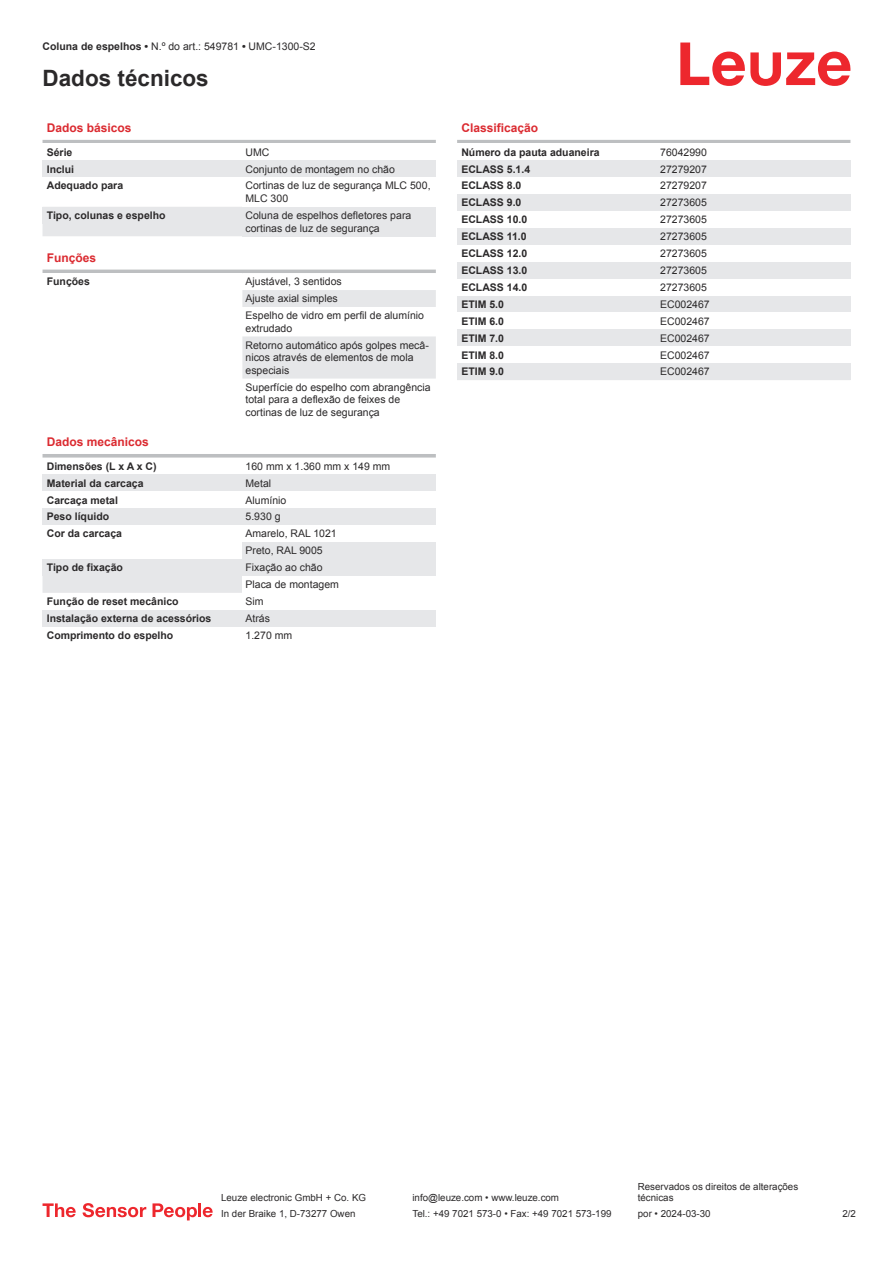
<style>
.page{position:relative;width:893px;height:1263px;background:#fff}
.page>*{position:absolute;margin:0;border:0;box-sizing:border-box;transform-origin:0 0}
.t1{font:700 22.5px "Arial";color:#2b292a}
.t2{font:700 12px "Arial";color:#db2a30}
.t3{font:10.5px/12.6px "Arial";color:#2b292a}
.t4{font:700 10.5px "Arial";color:#2b292a}
.t5{font:9.75px/11.7px "Arial";color:#2b292a}
.s1{font-weight:700}
</style>
<div class="page">
<svg style="left:680px;top:43px;width:170px;height:43px"></svg>
<svg style="left:43px;top:224px;width:393px;height:369px"></svg>
<hr style="left:43px;top:140px;width:393px;height:3px;background:#bdbfc1">
<div style="left:43px;top:160px;width:199px;height:17px;background:#e6e7e9"></div>
<div style="left:242px;top:160px;width:194px;height:17px;background:#e6e7e9"></div>
<div style="left:43px;top:207px;width:199px;height:17px;background:#e6e7e9"></div>
<div style="left:242px;top:207px;width:194px;height:29px;background:#e6e7e9"></div>
<div style="left:43px;top:253px;width:393px;height:18px;background:#fff"></div>
<hr style="left:43px;top:270px;width:393px;height:3px;background:#bdbfc1">
<div style="left:43px;top:273px;width:199px;height:17px;background:#fff"></div>
<svg style="left:242px;top:273px;width:194px;height:148px"></svg>
<div style="left:43px;top:438px;width:393px;height:18px;background:#fff"></div>
<svg style="left:43px;top:454px;width:393px;height:4px;background:#c4c5c7"></svg>
<div style="left:43px;top:458px;width:199px;height:16px;background:#fff"></div>
<div style="left:242px;top:458px;width:194px;height:16px;background:#fff"></div>
<div style="left:43px;top:474px;width:199px;height:17px;background:#e6e7e9"></div>
<div style="left:242px;top:474px;width:194px;height:17px;background:#e6e7e9"></div>
<div style="left:43px;top:491px;width:199px;height:17px;background:#fff"></div>
<div style="left:242px;top:491px;width:194px;height:17px;background:#fff"></div>
<div style="left:43px;top:508px;width:199px;height:17px;background:#e6e7e9"></div>
<div style="left:242px;top:508px;width:194px;height:17px;background:#e6e7e9"></div>
<div style="left:43px;top:525px;width:199px;height:17px;background:#fff"></div>
<div style="left:242px;top:525px;width:194px;height:17px;background:#fff"></div>
<div style="left:242px;top:542px;width:194px;height:17px;background:#e6e7e9"></div>
<div style="left:43px;top:559px;width:199px;height:17px;background:#e6e7e9"></div>
<div style="left:242px;top:559px;width:194px;height:17px;background:#e6e7e9"></div>
<div style="left:242px;top:576px;width:194px;height:17px;background:#fff"></div>
<div style="left:43px;top:610px;width:199px;height:17px;background:#e6e7e9"></div>
<div style="left:242px;top:610px;width:194px;height:17px;background:#e6e7e9"></div>
<hr style="left:457px;top:140px;width:393px;height:3px;background:#bdbfc1">
<div style="left:457px;top:160px;width:200px;height:17px;background:#e6e7e9"></div>
<div style="left:657px;top:160px;width:193px;height:17px;background:#e6e7e9"></div>
<div style="left:457px;top:194px;width:200px;height:17px;background:#e6e7e9"></div>
<div style="left:657px;top:194px;width:193px;height:17px;background:#e6e7e9"></div>
<div style="left:457px;top:228px;width:200px;height:17px;background:#e6e7e9"></div>
<div style="left:657px;top:228px;width:193px;height:17px;background:#e6e7e9"></div>
<div style="left:457px;top:262px;width:200px;height:17px;background:#e6e7e9"></div>
<div style="left:657px;top:262px;width:193px;height:17px;background:#e6e7e9"></div>
<div style="left:457px;top:296px;width:200px;height:16px;background:#e6e7e9"></div>
<div style="left:657px;top:296px;width:193px;height:16px;background:#e6e7e9"></div>
<div style="left:457px;top:329px;width:200px;height:17px;background:#e6e7e9"></div>
<div style="left:657px;top:329px;width:193px;height:17px;background:#e6e7e9"></div>
<div style="left:457px;top:363px;width:200px;height:17px;background:#e6e7e9"></div>
<div style="left:657px;top:363px;width:193px;height:17px;background:#e6e7e9"></div>
<svg style="left:43px;top:1203px;width:33px;height:14px"></svg>
<svg style="left:83px;top:1203px;width:63px;height:14px"></svg>
<svg style="left:153px;top:1203px;width:44px;height:17px"></svg>
<hr style="left:198px;top:1203px;width:3px;height:14px;background:#ed272d">
<svg style="left:203px;top:1207px;width:10px;height:10px"></svg>
<p class="t3" style="left:43px;top:41px;width:275px"><span class="s1">Coluna de espelhos •</span> N.º do art.: 549781 <span class="s1">•</span> UMC-1300-S2</p>
<h1 class="t1" style="left:43px;top:70px;width:168px">Dados técnicos</h1>
<p class="t2" style="left:47px;top:123px;width:86px">Dados básicos</p>
<p class="t4" style="left:47px;top:148px;width:27px">Série</p>
<p class="t3" style="left:246px;top:147px;width:25px">UMC</p>
<p class="t4" style="left:47px;top:165px;width:29px">Inclui</p>
<p class="t3" style="left:246px;top:164px;width:151px">Conjunto de montagem no chão</p>
<p class="t4" style="left:47px;top:182px;width:78px">Adequado para</p>
<p class="t3" style="left:246px;top:180px;width:186px">Cortinas de luz de segurança MLC 500,<br>MLC 300</p>
<p class="t4" style="left:47px;top:211px;width:120px">Tipo, colunas e espelho</p>
<p class="t3" style="left:246px;top:210px;width:167px">Coluna de espelhos defletores para cortinas de luz de segurança</p>
<p class="t2" style="left:47px;top:253px;width:51px">Funções</p>
<p class="t4" style="left:47px;top:278px;width:45px">Funções</p>
<p class="t3" style="left:246px;top:274px;width:180px;line-height:17px">Ajustável, 3 sentidos<br>Ajuste axial simples<br>Espelho de vidro em perfil de alumínio</p>
<p class="t3" style="left:246px;top:321px;width:185px;line-height:17px">extrudado<br>Retorno automático após golpes mecâ-</p>
<p class="t3" style="left:246px;top:352px;width:170px">nicos através de elementos de mola especiais</p>
<p class="t3" style="left:246px;top:382px;width:187px">Superfície do espelho com abrangência total para a deflexão de feixes de cortinas de luz de segurança</p>
<p class="t2" style="left:47px;top:438px;width:104px">Dados mecânicos</p>
<p class="t4" style="left:47px;top:462px;width:111px">Dimensões (L x A x C)</p>
<p class="t3" style="left:246px;top:461px;width:146px">160 mm x 1.360 mm x 149 mm</p>
<p class="t4" style="left:47px;top:479px;width:98px">Material da carcaça</p>
<p class="t3" style="left:246px;top:478px;width:27px">Metal</p>
<p class="t4" style="left:47px;top:496px;width:73px">Carcaça metal</p>
<p class="t3" style="left:246px;top:494px;width:42px">Alumínio</p>
<p class="t4" style="left:47px;top:513px;width:64px">Peso líquido</p>
<p class="t3" style="left:246px;top:511px;width:37px">5.930 g</p>
<p class="t4" style="left:47px;top:530px;width:77px">Cor da carcaça</p>
<p class="t3" style="left:246px;top:526px;width:93px;line-height:17px">Amarelo, RAL 1021<br>Preto, RAL 9005</p>
<p class="t4" style="left:47px;top:563px;width:78px">Tipo de fixação</p>
<p class="t3" style="left:246px;top:560px;width:95px;line-height:17px">Fixação ao chão<br>Placa de montagem</p>
<p class="t4" style="left:47px;top:597px;width:133px">Função de reset mecânico</p>
<p class="t3" style="left:246px;top:596px;width:20px">Sim</p>
<p class="t4" style="left:47px;top:614px;width:166px">Instalação externa de acessórios</p>
<p class="t3" style="left:246px;top:613px;width:26px">Atrás</p>
<p class="t4" style="left:47px;top:631px;width:128px">Comprimento do espelho</p>
<p class="t3" style="left:246px;top:630px;width:48px">1.270 mm</p>
<p class="t2" style="left:461px;top:123px;width:78px">Classificação</p>
<p class="t4" style="left:461px;top:148px;width:140px">Número da pauta aduaneira</p>
<p class="t3" style="left:660px;top:147px;width:48px">76042990</p>
<p class="t4" style="left:461px;top:165px;width:70px">ECLASS 5.1.4</p>
<p class="t3" style="left:660px;top:164px;width:48px">27279207</p>
<p class="t4" style="left:461px;top:182px;width:62px">ECLASS 8.0</p>
<p class="t3" style="left:660px;top:180px;width:48px">27279207</p>
<p class="t4" style="left:461px;top:199px;width:62px">ECLASS 9.0</p>
<p class="t3" style="left:660px;top:197px;width:48px">27273605</p>
<p class="t4" style="left:461px;top:216px;width:67px">ECLASS 10.0</p>
<p class="t3" style="left:660px;top:214px;width:48px">27273605</p>
<p class="t4" style="left:461px;top:233px;width:67px">ECLASS 11.0</p>
<p class="t3" style="left:660px;top:231px;width:48px">27273605</p>
<p class="t4" style="left:461px;top:249px;width:67px">ECLASS 12.0</p>
<p class="t3" style="left:660px;top:248px;width:48px">27273605</p>
<p class="t4" style="left:461px;top:266px;width:67px">ECLASS 13.0</p>
<p class="t3" style="left:660px;top:265px;width:48px">27273605</p>
<p class="t4" style="left:461px;top:283px;width:67px">ECLASS 14.0</p>
<p class="t3" style="left:660px;top:282px;width:48px">27273605</p>
<p class="t4" style="left:461px;top:300px;width:44px">ETIM 5.0</p>
<p class="t3" style="left:660px;top:299px;width:51px">EC002467</p>
<p class="t4" style="left:461px;top:317px;width:44px">ETIM 6.0</p>
<p class="t3" style="left:660px;top:316px;width:51px">EC002467</p>
<p class="t4" style="left:461px;top:334px;width:44px">ETIM 7.0</p>
<p class="t3" style="left:660px;top:333px;width:51px">EC002467</p>
<p class="t4" style="left:461px;top:351px;width:44px">ETIM 8.0</p>
<p class="t3" style="left:660px;top:349px;width:51px">EC002467</p>
<p class="t4" style="left:461px;top:368px;width:44px">ETIM 9.0</p>
<p class="t3" style="left:660px;top:366px;width:51px">EC002467</p>
<p class="t5" style="left:221px;top:1193px;width:146px">Leuze electronic GmbH + Co. KG</p>
<p class="t5" style="left:412px;top:1193px;width:148px">info@leuze.com • www.leuze.com</p>
<p class="t5" style="left:638px;top:1181px;width:162px">Reservados os direitos de alterações técnicas</p>
<p class="t5" style="left:221px;top:1209px;width:136px">In der Braike 1, D-73277 Owen</p>
<p class="t5" style="left:412px;top:1209px;width:201px">Tel.: +49 7021 573-0 • Fax: +49 7021 573-199</p>
<p class="t5" style="left:638px;top:1209px;width:74px">por • 2024-03-30</p>
<p class="t5" style="left:842px;top:1209px;width:15px">2 /2</p>
</div>
